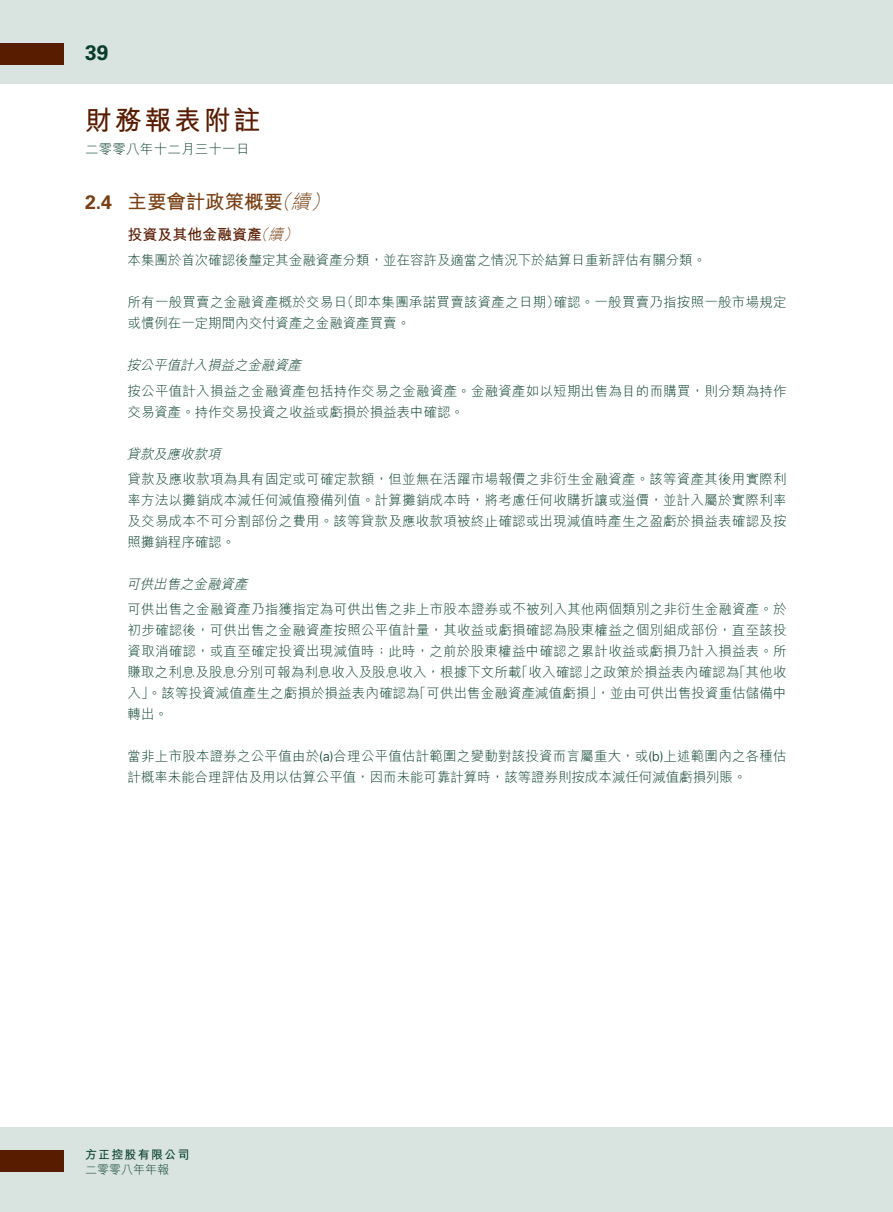
<style>
.page{position:relative;width:893px;height:1212px;background:#d9e4e0}
.page>*{position:absolute;margin:0;border:0;box-sizing:border-box;transform-origin:0 0}
.t1{font:700 27px "M Hei HK";letter-spacing:.1em;color:#581c00}
.t2{font:700 21px "Univers LT Std";color:#073e2b}
.t3{font:700 19.5px "M Hei HK";letter-spacing:-.005em;color:#784014}
.t4{font:700 15px "M Hei HK";letter-spacing:-.005em;color:#581c00}
.t5{font:300 13.5px/21px "M Hei HK";letter-spacing:.015em;color:#073e2b}
.t6{font:300 13.5px "M Hei HK";letter-spacing:-.005em;color:#073e2b}
.t7{font:700 12px/15px "M Hei HK";letter-spacing:.1em;color:#073e2b}
.s1{font-family:"Univers LT Std"}
.s2{font-weight:300;font-style:italic}
.s3{font-weight:300;font-style:italic;color:#784014}
.s4{font-style:italic}
.s5{font-weight:300}
</style>
<div class="page">
<div style="left:0;top:85px;width:893px;height:1042px;background:#fff"></div>
<div style="left:0;top:44px;width:64px;height:21px;background:#581c00"></div>
<div style="left:0;top:1150px;width:64px;height:21px;background:#581c00"></div>
<p class="t2" style="left:85px;top:40px;width:25px">39</p>
<p class="t1" style="left:85px;top:101px;width:177px">財務報表附註</p>
<p class="t5" style="left:85px;top:138px;width:166px">二零零八年十二月三十一日</p>
<p class="t3" style="left:85px;top:187px;width:252px"><span class="s1">2.4</span> 主要會計政策概要<span class="s2">（續）</span></p>
<p class="t4" style="left:128px;top:224px;width:177px">投資及其他金融資產<span class="s3">（續）</span></p>
<p class="t6" style="left:128px;top:251px;width:580px">本集團於首次確認後釐定其金融資產分類，並在容許及適當之情況下於結算日重新評估有關分類。</p>
<p class="t5" style="left:128px;top:291px;width:661px">所有一般買賣之金融資產概於交易日（即本集團承諾買賣該資產之日期）確認。一般買賣乃指按照一般市場規定或慣例在一定期間內交付資產之金融資產買賣。</p>
<p class="t5" style="left:126px;top:352px;width:662px;line-height:25.2px"><span class="s4">按公平值計入損益之金融資產<br></span>按公平值計入損益之金融資產包括持作交易之金融資產。金融資產如以短期出售為目的而購買，則分類為持作</p>
<p class="t6" style="left:128px;top:402px;width:338px">交易資產。持作交易投資之收益或虧損於損益表中確認。</p>
<p class="t5" style="left:126px;top:440px;width:662px;line-height:25.2px"><span class="s4">貸款及應收款項<br></span>貸款及應收款項為具有固定或可確定款額，但並無在活躍市場報價之非衍生金融資產。該等資產其後用實際利</p>
<p class="t5" style="left:128px;top:489px;width:661px;text-align:justify">率方法以攤銷成本減任何減值撥備列值。計算攤銷成本時，將考慮任何收購折讓或溢價，並計入屬於實際利率及交易成本不可分割部份之費用。該等貸款及應收款項被終止確認或出現減值時產生之盈虧於損益表確認及按照攤銷程序確認。</p>
<p class="t5" style="left:126px;top:571px;width:662px;line-height:25.2px"><span class="s4">可供出售之金融資產<br></span>可供出售之金融資產乃指獲指定為可供出售之非上市股本證券或不被列入其他兩個類別之非衍生金融資產。於</p>
<p class="t5" style="left:128px;top:619px;width:661px;text-align:justify">初步確認後，可供出售之金融資產按照公平值計量，其收益或虧損確認為股東權益之個別組成部份，直至該投資取消確認，或直至確定投資出現減值時；此時，之前於股東權益中確認之累計收益或虧損乃計入損益表。所賺取之利息及股息分別可報為利息收入及股息收入，根據下文所載「收入確認」之政策於損益表內確認為「其他收入」。該等投資減值產生之虧損於損益表內確認為「可供出售金融資產減值虧損」，並由可供出售投資重估儲備中轉出。</p>
<p class="t5" style="left:128px;top:745px;width:661px">當非上市股本證券之公平值由於<span class="s1">(a)</span>合理公平值估計範圍之變動對該投資而言屬重大，或<span class="s1">(b)</span>上述範圍內之各種估計概率未能合理評估及用以估算公平值，因而未能可靠計算時，該等證券則按成本減任何減值虧損列賬。</p>
<p class="t7" style="left:85px;top:1146px;width:106px">方正控股有限公司<span class="s5">二零零八年年報</span></p>
</div>
